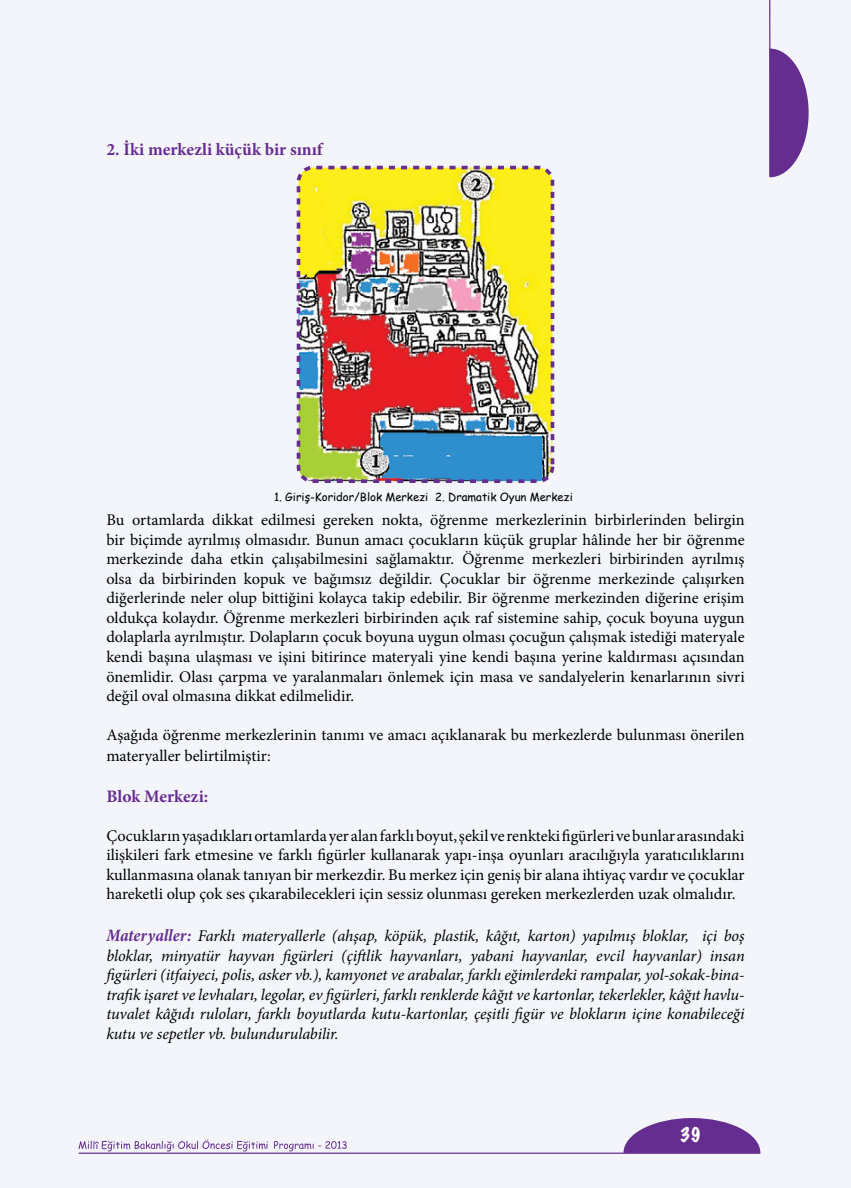
<style>
.page{position:relative;width:851px;height:1188px;background:#fff}
.page>*{position:absolute;margin:0;border:0;box-sizing:border-box;transform-origin:0 0}
.t1{font:100 18.75px "Marker Felt";color:#fff}
.t2{font:700 17.5px "Minion Pro";color:#662d91}
.t3{font:16.25px/19.5px "Minion Pro";color:#000;text-align:justify}
.t4{font:italic 16.25px/19.5px "Minion Pro";letter-spacing:-.005em;color:#000;text-align:justify}
.t5{font:11.25px "Comic Sans MS";color:#000}
.s1{font-weight:700;font-stretch:condensed;font-size:17.5px;color:#662d91}
</style>
<div class="page">
<div style="left:0;top:0;width:850px;height:1187px;background:#f4f5fa"></div>
<hr style="left:769px;top:0;width:1px;height:176px;background:#662d91">
<svg style="left:769px;top:48px;width:39px;height:129px"></svg>
<svg style="left:623px;top:1118px;width:137px;height:34px"></svg>
<hr style="left:79px;top:1152px;width:681px;height:1px;background:#662d91">
<svg style="left:274px;top:1141px;width:72px;height:9px"></svg>
<svg style="left:79px;top:1139px;width:189px;height:11px"></svg>
<img style="left:296px;top:166px;width:258px;height:317px">
<p class="t2" style="left:106px;top:137px;width:218px">2. İki merkezli küçük bir sınıf</p>
<p class="t5" style="left:274px;top:488px;width:300px">1. Giriş-Koridor/Blok Merkezi 2. Dramatik Oyun Merkezi</p>
<p class="t3" style="left:106px;top:510px;width:639px">Bu ortamlarda dikkat edilmesi gereken nokta, öğrenme merkezlerinin birbirlerinden belirgin bir biçimde ayrılmış olmasıdır. Bunun amacı çocukların küçük gruplar hâlinde her bir öğrenme merkezinde daha etkin çalışabilmesini sağlamaktır. Öğrenme merkezleri birbirinden ayrılmış olsa da birbirinden kopuk ve bağımsız değildir. Çocuklar bir öğrenme merkezinde çalışırken diğerlerinde neler olup bittiğini kolayca takip edebilir. Bir öğrenme merkezinden diğerine erişim oldukça kolaydır. Öğrenme merkezleri birbirinden açık raf sistemine sahip, çocuk boyuna uygun dolaplarla ayrılmıştır. Dolapların çocuk boyuna uygun olması çocuğun çalışmak istediği materyale kendi başına ulaşması ve işini bitirince materyali yine kendi başına yerine kaldırması açısından önemlidir. Olası çarpma ve yaralanmaları önlemek için masa ve sandalyelerin kenarlarının sivri değil oval olmasına dikkat edilmelidir.</p>
<p class="t3" style="left:106px;top:724px;width:639px;line-height:21px">Aşağıda öğrenme merkezlerinin tanımı ve amacı açıklanarak bu merkezlerde bulunması önerilen materyaller belirtilmiştir:</p>
<p class="t2" style="left:106px;top:783px;width:103px">Blok Merkezi:</p>
<p class="t3" style="left:106px;top:825px;width:639px">Çocukların yaşadıkları ortamlarda yer alan farklı boyut, şekil ve renkteki figürleri ve bunlar arasındaki ilişkileri fark etmesine ve farklı figürler kullanarak yapı-inşa oyunları aracılığıyla yaratıcılıklarını kullanmasına olanak tanıyan bir merkezdir. Bu merkez için geniş bir alana ihtiyaç vardır ve çocuklar hareketli olup çok ses çıkarabilecekleri için sessiz olunması gereken merkezlerden uzak olmalıdır.</p>
<p class="t4" style="left:106px;top:925px;width:639px"><span class="s1">Materyaller:</span> Farklı materyallerle (ahşap, köpük, plastik, kâğıt, karton) yapılmış bloklar, içi boş bloklar, minyatür hayvan figürleri (çiftlik hayvanları, yabani hayvanlar, evcil hayvanlar) insan figürleri (itfaiyeci, polis, asker vb.), kamyonet ve arabalar, farklı eğimlerdeki rampalar, yol-sokak-bina&shy;trafik işaret ve levhaları, legolar, ev figürleri, farklı renklerde kâğıt ve kartonlar, tekerlekler, kâğıt havlu&shy;tuvalet kâğıdı ruloları, farklı boyutlarda kutu-kartonlar, çeşitli figür ve blokların içine konabileceği kutu ve sepetler vb. bulundurulabilir.</p>
<p class="t1" style="left:679px;top:1119px;width:23px">39</p>
</div>
